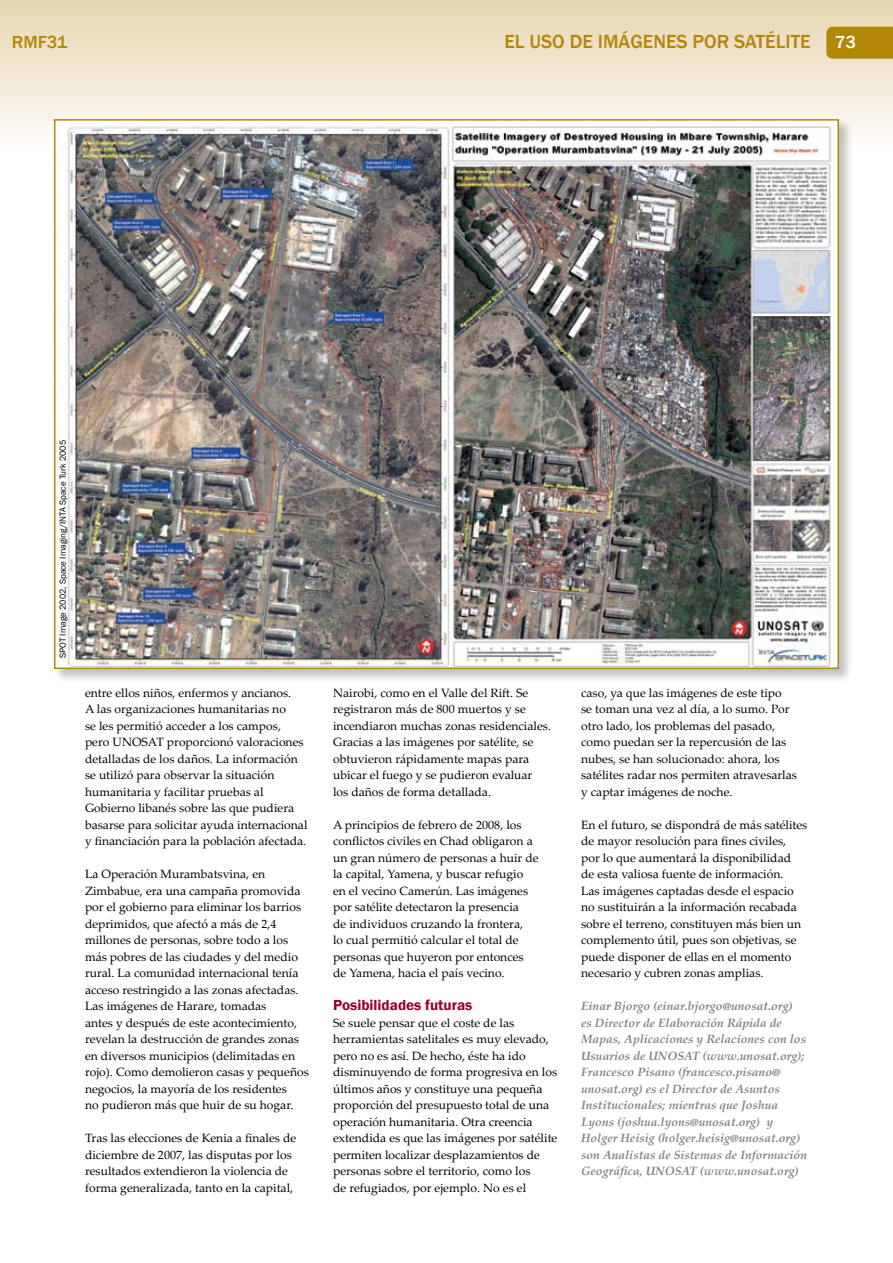
<style>
.page{position:relative;width:893px;height:1263px;background:#fff}
.page>*{position:absolute;margin:0;border:0;box-sizing:border-box;transform-origin:0 0}
.t1{font:500 19.5px "Franklin Gothic";color:#b18807}
.t2{font:500 18px "Franklin Gothic";color:#b18807}
.t3{font:600 15px "Franklin Gothic";color:#960032}
.t4{font:12px/16.5px "Palatino Linotype";color:#000}
.t5{font:italic 700 12px/16.5px "Palatino Linotype";color:#808285}
.t6{font:9px "Franklin Gothic";color:#000}
.s1{font-size:18px;color:#fff}
</style>
<div class="page">
<div style="left:0;top:0;width:893px;height:147px;background:linear-gradient(to bottom,#e6d6b0,#fefbf9)"></div>
<div style="left:826px;top:27px;width:67px;height:32px;background:#b18807"></div>
<div style="left:52px;top:117px;width:801px;height:567px;background:#000;opacity:.25"></div>
<img style="left:62px;top:122px;width:774px;height:544px">
<h2 class="t2" style="left:12px;top:31px;width:57px">RMF31</h2>
<h1 class="t1" style="left:504px;top:29px;width:353px">EL USO DE IMÁGENES POR SATÉLITE <span class="s1">73</span></h1>
<p class="t6" style="left:57px;top:658px;width:219px;rotate:-90deg">SPOT Image 2002, Space Imaging/INTA Space Turk 2005</p>
<p class="t4" style="left:85px;top:684px;width:224px">entre ellos niños, enfermos y ancianos.<br>A las organizaciones humanitarias no<br>se les permitió acceder a los campos, pero UNOSAT proporcionó valoraciones detalladas de los daños. La información se utilizó para observar la situación humanitaria y facilitar pruebas al Gobierno libanés sobre las que pudiera basarse para solicitar ayuda internacional y financiación para la población afectada.</p>
<p class="t4" style="left:85px;top:865px;width:225px">La Operación Murambatsvina, en Zimbabue, era una campaña promovida por el gobierno para eliminar los barrios deprimidos, que afectó a más de 2,4 millones de personas, sobre todo a los más pobres de las ciudades y del medio rural. La comunidad internacional tenía acceso restringido a las zonas afectadas.<br>Las imágenes de Harare, tomadas<br>antes y después de este acontecimiento, revelan la destrucción de grandes zonas en diversos municipios (delimitadas en rojo). Como demolieron casas y pequeños negocios, la mayoría de los residentes<br>no pudieron más que huir de su hogar.</p>
<p class="t4" style="left:85px;top:1129px;width:213px">Tras las elecciones de Kenia a finales de diciembre de 2007, las disputas por los resultados extendieron la violencia de forma generalizada, tanto en la capital,</p>
<p class="t4" style="left:333px;top:684px;width:219px">Nairobi, como en el Valle del Rift. Se registraron más de 800 muertos y se incendiaron muchas zonas residenciales.<br>Gracias a las imágenes por satélite, se obtuvieron rápidamente mapas para ubicar el fuego y se pudieron evaluar<br>los daños de forma detallada.</p>
<p class="t4" style="left:333px;top:816px;width:207px">A principios de febrero de 2008, los conflictos civiles en Chad obligaron a un gran número de personas a huir de la capital, Yamena, y buscar refugio en el vecino Camerún. Las imágenes por satélite detectaron la presencia<br>de individuos cruzando la frontera,<br>lo cual permitió calcular el total de personas que huyeron por entonces de Yamena, hacia el país vecino.</p>
<p class="t3" style="left:333px;top:996px;width:141px">Posibilidades futuras</p>
<p class="t4" style="left:333px;top:1014px;width:226px">Se suele pensar que el coste de las herramientas satelitales es muy elevado, pero no es así. De hecho, éste ha ido disminuyendo de forma progresiva en los últimos años y constituye una pequeña proporción del presupuesto total de una operación humanitaria. Otra creencia extendida es que las imágenes por satélite permiten localizar desplazamientos de personas sobre el territorio, como los<br>de refugiados, por ejemplo. No es el</p>
<p class="t4" style="left:581px;top:684px;width:217px">caso, ya que las imágenes de este tipo<br>se toman una vez al día, a lo sumo. Por otro lado, los problemas del pasado, como puedan ser la repercusión de las nubes, se han solucionado: ahora, los satélites radar nos permiten atravesarlas y captar imágenes de noche.</p>
<p class="t4" style="left:581px;top:816px;width:228px">En el futuro, se dispondrá de más satélites de mayor resolución para fines civiles, por lo que aumentará la disponibilidad<br>de esta valiosa fuente de información.<br>Las imágenes captadas desde el espacio no sustituirán a la información recabada sobre el terreno, constituyen más bien un complemento útil, pues son objetivas, se puede disponer de ellas en el momento necesario y cubren zonas amplias.</p>
<p class="t5" style="left:581px;top:997px;width:227px">Einar Bjorgo (einar.bjorgo@unosat.org)<br>es Director de Elaboración Rápida de Mapas, Aplicaciones y Relaciones con los Usuarios de UNOSAT (www.unosat.org); Francesco Pisano (francesco.pisano@ unosat.org) es el Director de Asuntos Institucionales; mientras que Joshua Lyons (joshua.lyons@unosat.org) y Holger Heisig (holger.heisig@unosat.org) son Analistas de Sistemas de Información Geográfica, UNOSAT (www.unosat.org)</p>
</div>
